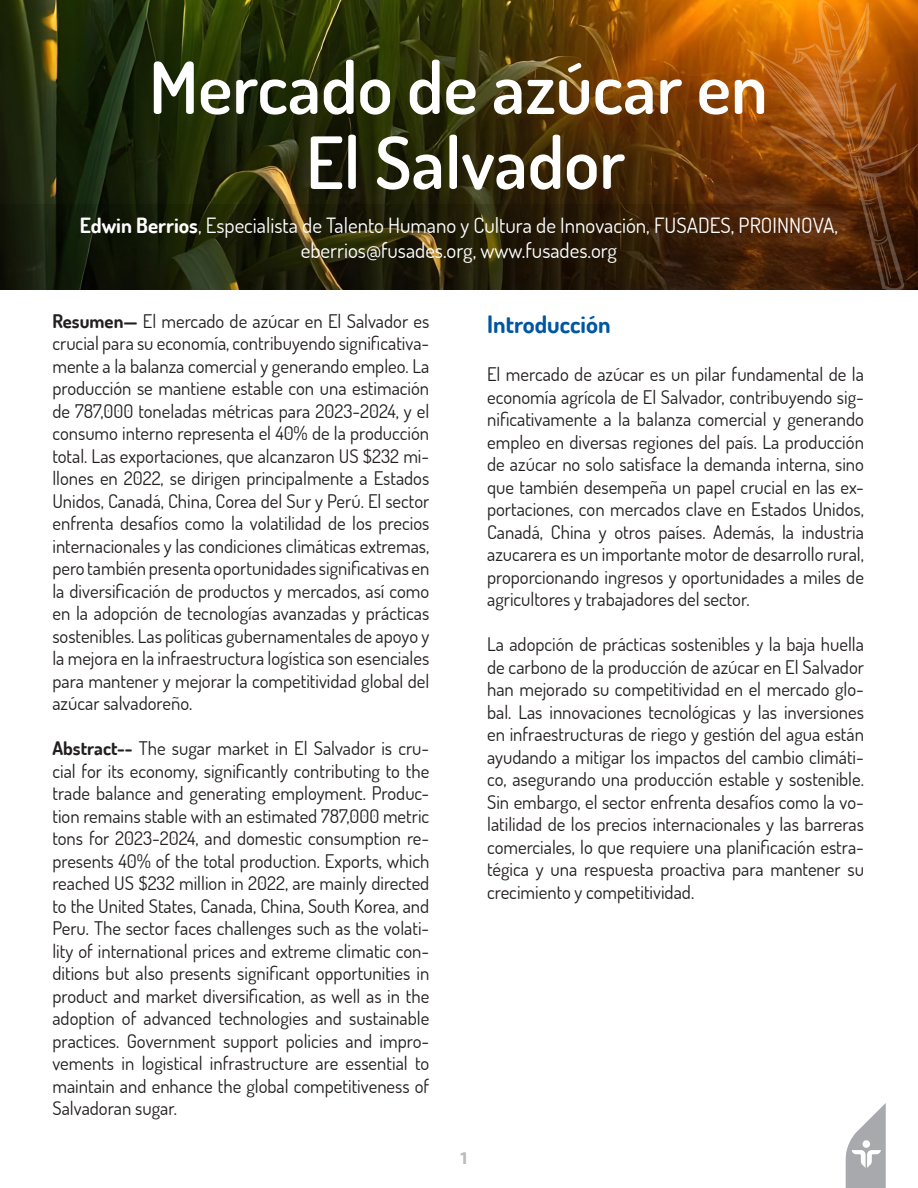
<style>
.page{position:relative;width:918px;height:1188px;background:#fff}
.page>*{position:absolute;margin:0;border:0;box-sizing:border-box;transform-origin:0 0}
.t1{font:600 72px "Dosis";color:#fff}
.t2{font:700 24px "Dosis";color:#0156a1}
.t3{font:21px/25.2px "Dosis";color:#fff;text-align:center}
.t4{font:18.75px/22.5px "Dosis";color:#231f20;text-align:justify}
.t5{font:700 18px "Myriad Pro";color:#bababa}
.s1{font-weight:700}
</style>
<div class="page">
<svg style="left:846px;top:1103px;width:40px;height:85px"></svg>
<img style="left:0;top:0;width:746px;height:205px">
<svg style="left:0;top:205px;width:746px;height:85px;background:#231e09"></svg>
<svg style="left:746px;top:0;width:172px;height:290px;background:#8c470d"></svg>
<svg style="left:787px;top:133px;width:19px;height:11px"></svg>
<p class="t1" style="left:149px;top:41px;width:620px">Mercado de azúcar en</p>
<p class="t1" style="left:306px;top:116px;width:321px">El Salvador</p>
<p class="t3" style="left:80px;top:212px;width:760px"><span class="s1">Edwin Berrios</span>, Especialista de Talento Humano y Cultura de Innovación, FUSADES, PROINNOVA, eberrios@fusades.org, www.fusades.org</p>
<p class="t4" style="left:52px;top:309px;width:378px"><span class="s1">Resumen—</span> El mercado de azúcar en El Salvador es crucial para su economía, contribuyendo significativa&shy;mente a la balanza comercial y generando empleo. La producción se mantiene estable con una estimación de 787,000 toneladas métricas para 2023-2024, y el consumo interno representa el 40% de la producción total. Las exportaciones, que alcanzaron US $232 mi&shy;llones en 2022, se dirigen principalmente a Estados Unidos, Canadá, China, Corea del Sur y Perú. El sector enfrenta desafíos como la volatilidad de los precios internacionales y las condiciones climáticas extremas, pero también presenta oportunidades significativas en la diversificación de productos y mercados, así como en la adopción de tecnologías avanzadas y prácticas sostenibles. Las políticas gubernamentales de apoyo y la mejora en la infraestructura logística son esenciales para mantener y mejorar la competitividad global del azúcar salvadoreño.</p>
<p class="t4" style="left:52px;top:737px;width:378px"><span class="s1">Abstract--</span> The sugar market in El Salvador is cru&shy;cial for its economy, significantly contributing to the trade balance and generating employment. Produc&shy;tion remains stable with an estimated 787,000 metric tons for 2023-2024, and domestic consumption re&shy;presents 40% of the total production. Exports, which reached US $232 million in 2022, are mainly directed to the United States, Canada, China, South Korea, and Peru. The sector faces challenges such as the volati&shy;lity of international prices and extreme climatic con&shy;ditions but also presents significant opportunities in product and market diversification, as well as in the adoption of advanced technologies and sustainable practices. Government support policies and impro&shy;vements in logistical infrastructure are essential to maintain and enhance the global competitiveness of Salvadoran sugar.</p>
<p class="t2" style="left:487px;top:309px;width:125px">Introducción</p>
<p class="t4" style="left:487px;top:362px;width:378px">El mercado de azúcar es un pilar fundamental de la economía agrícola de El Salvador, contribuyendo sig&shy;nificativamente a la balanza comercial y generando empleo en diversas regiones del país. La producción de azúcar no solo satisface la demanda interna, sino que también desempeña un papel crucial en las ex&shy;portaciones, con mercados clave en Estados Unidos, Canadá, China y otros países. Además, la industria azucarera es un importante motor de desarrollo rural, proporcionando ingresos y oportunidades a miles de agricultores y trabajadores del sector.</p>
<p class="t4" style="left:487px;top:632px;width:378px">La adopción de prácticas sostenibles y la baja huella de carbono de la producción de azúcar en El Salvador han mejorado su competitividad en el mercado glo&shy;bal. Las innovaciones tecnológicas y las inversiones en infraestructuras de riego y gestión del agua están ayudando a mitigar los impactos del cambio climáti&shy;co, asegurando una producción estable y sostenible.<br>Sin embargo, el sector enfrenta desafíos como la vo&shy;latilidad de los precios internacionales y las barreras comerciales, lo que requiere una planificación estra&shy;tégica y una respuesta proactiva para mantener su crecimiento y competitividad.</p>
<p class="t5" style="left:459px;top:1146px;width:11px">1</p>
</div>
